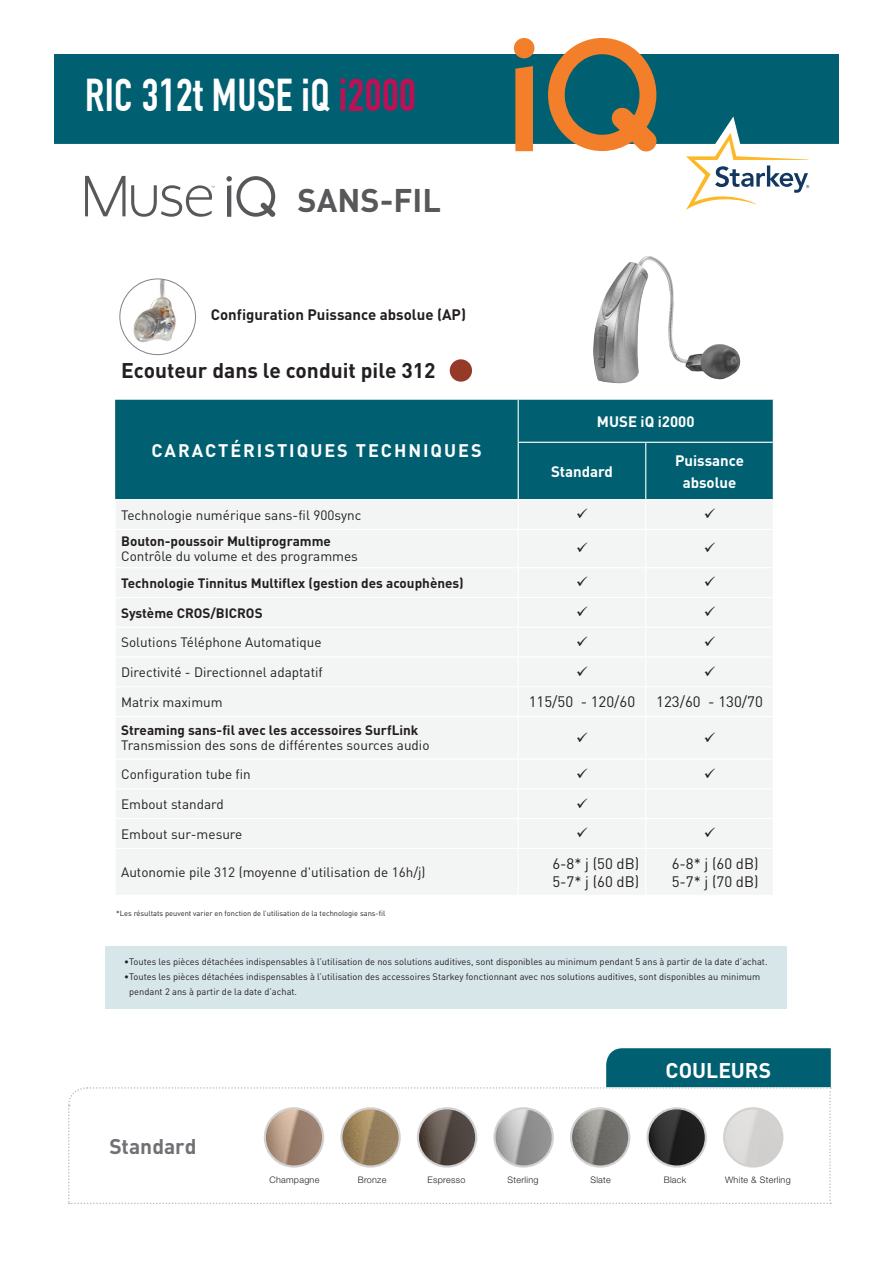
<style>
.page{position:relative;width:893px;height:1263px;background:#fff}
.page>*{position:absolute;margin:0;border:0;box-sizing:border-box;transform-origin:0 0}
.t1{font:45px "DIN Engschrift";letter-spacing:.01em;color:#fff}
.t2{font:700 32.4px "DINOT";color:#58585a}
.t3{font:700 21px "DINOT";color:#231f20}
.Subheads2{font:700 21px "DINOT";color:#fff}
.Subheads2-2{font:700 21px "DINOT";color:#717074}
.Body_10_13{font:700 18px "DINOT";letter-spacing:.11em;color:#fff}
.Body_Copy{font:15px/18px "DINOT";color:#231f20}
.t4{font:700 15px "DINOT";color:#fff}
.t5{font:700 15px "DINOT";color:#231f20}
.Body_Copy-2{font:13.5px "DINOT";color:#231f20}
.t6{font:700 13.5px "DINOT";color:#231f20}
.t7{font:9.3px/15px "DINOT";color:#231f20}
.t8{font:300 9px "Helvetica Neue LT Std";letter-spacing:.03em;color:#231f20}
.t9{font:7.5px "DINOT";color:#231f20}
.s1{color:#bc1154}
</style>
<div class="page">
<div style="left:54px;top:54px;width:785px;height:90px;background:#006072"></div>
<svg style="left:686px;top:133px;width:123px;height:77px"></svg>
<svg style="left:68px;top:1048px;width:763px;height:156px"></svg>
<img style="left:648px;top:1108px;width:58px;height:58px;border-radius:29px">
<div style="left:646px;top:1107px;width:61px;height:60px;border:2px solid #d2d0d0;border-radius:50%"></div>
<img style="left:724px;top:1108px;width:58px;height:58px;border-radius:29px">
<div style="left:723px;top:1107px;width:60px;height:60px;border:2px solid #d2d0d0;border-radius:50%"></div>
<img style="left:571px;top:1108px;width:58px;height:58px;border-radius:29px">
<div style="left:570px;top:1107px;width:60px;height:60px;border:2px solid #d2d0d0;border-radius:50%"></div>
<img style="left:494px;top:1108px;width:59px;height:58px;border-radius:29px">
<div style="left:493px;top:1107px;width:61px;height:60px;border:2px solid #d2d0d0;border-radius:50%"></div>
<img style="left:418px;top:1108px;width:58px;height:58px;border-radius:29px">
<div style="left:417px;top:1107px;width:60px;height:60px;border:2px solid #d2d0d0;border-radius:50%"></div>
<img style="left:341px;top:1108px;width:59px;height:58px;border-radius:29px">
<div style="left:340px;top:1107px;width:61px;height:60px;border:2px solid #d2d0d0;border-radius:50%"></div>
<img style="left:265px;top:1108px;width:58px;height:58px;border-radius:29px">
<div style="left:264px;top:1107px;width:60px;height:60px;border:2px solid #d2d0d0;border-radius:50%"></div>
<div style="left:450px;top:359px;width:22px;height:23px;background:#953a28;border-radius:50%"></div>
<img style="left:125px;top:279px;width:63px;height:66px">
<div style="left:119px;top:279px;width:77px;height:76px;border:1px solid #808285;border-radius:50%"></div>
<img style="left:593px;top:256px;width:148px;height:127px">
<div style="left:115px;top:400px;width:658px;height:99px;background:#006072"></div>
<div style="left:116px;top:501px;width:656px;height:393px;background:#f3f4f4"></div>
<hr style="left:116px;top:529px;width:402px;height:1px;background:#fff">
<hr style="left:518px;top:529px;width:128px;height:1px;background:#fff">
<hr style="left:646px;top:529px;width:127px;height:1px;background:#fff">
<hr style="left:518px;top:530px;width:1px;height:37px;background:#fff">
<hr style="left:645px;top:530px;width:1px;height:37px;background:#fff">
<hr style="left:116px;top:567px;width:402px;height:1px;background:#fff">
<hr style="left:518px;top:567px;width:128px;height:1px;background:#fff">
<hr style="left:646px;top:567px;width:128px;height:1px;background:#fff">
<hr style="left:116px;top:597px;width:402px;height:1px;background:#fff">
<hr style="left:518px;top:597px;width:128px;height:1px;background:#fff">
<hr style="left:646px;top:597px;width:128px;height:1px;background:#fff">
<hr style="left:116px;top:627px;width:402px;height:1px;background:#fff">
<hr style="left:518px;top:627px;width:128px;height:1px;background:#fff">
<hr style="left:646px;top:627px;width:128px;height:1px;background:#fff">
<hr style="left:116px;top:656px;width:402px;height:1px;background:#fff">
<hr style="left:518px;top:656px;width:128px;height:1px;background:#fff">
<hr style="left:646px;top:656px;width:128px;height:1px;background:#fff">
<hr style="left:116px;top:686px;width:402px;height:1px;background:#fff">
<hr style="left:518px;top:686px;width:128px;height:1px;background:#fff">
<svg style="left:518px;top:568px;width:1px;height:148px"></svg>
<hr style="left:646px;top:686px;width:128px;height:1px;background:#fff">
<svg style="left:645px;top:568px;width:1px;height:148px"></svg>
<hr style="left:116px;top:716px;width:402px;height:1px;background:#fff">
<hr style="left:518px;top:716px;width:128px;height:1px;background:#fff">
<hr style="left:518px;top:717px;width:1px;height:41px;background:#fff">
<hr style="left:646px;top:716px;width:128px;height:1px;background:#fff">
<hr style="left:645px;top:717px;width:1px;height:41px;background:#fff">
<hr style="left:116px;top:758px;width:402px;height:2px;background:#fff">
<hr style="left:518px;top:758px;width:128px;height:2px;background:#fff">
<hr style="left:646px;top:758px;width:128px;height:2px;background:#fff">
<hr style="left:116px;top:788px;width:402px;height:1px;background:#fff">
<hr style="left:518px;top:788px;width:128px;height:1px;background:#fff">
<hr style="left:646px;top:788px;width:128px;height:1px;background:#fff">
<hr style="left:116px;top:818px;width:402px;height:1px;background:#fff">
<hr style="left:518px;top:818px;width:128px;height:1px;background:#fff">
<svg style="left:518px;top:760px;width:1px;height:88px"></svg>
<hr style="left:646px;top:818px;width:128px;height:1px;background:#fff">
<svg style="left:645px;top:760px;width:1px;height:88px"></svg>
<hr style="left:116px;top:848px;width:402px;height:1px;background:#fff">
<hr style="left:518px;top:848px;width:128px;height:1px;background:#fff">
<hr style="left:518px;top:849px;width:1px;height:46px;background:#fff">
<hr style="left:646px;top:848px;width:128px;height:1px;background:#fff">
<hr style="left:645px;top:849px;width:1px;height:46px;background:#fff">
<hr style="left:518px;top:400px;width:1px;height:42px;background:#fff">
<div style="left:106px;top:946px;width:681px;height:62px;background:#d6e6e9"></div>
<svg style="left:85px;top:176px;width:129px;height:41px"></svg>
<svg style="left:226px;top:176px;width:49px;height:41px"></svg>
<div style="left:514px;top:38px;width:20px;height:20px;background:#f47f2a;border-radius:50%"></div>
<svg style="left:515px;top:66px;width:18px;height:85px;background:#ea7e2d"></svg>
<svg style="left:548px;top:38px;width:108px;height:113px;background:#897e60"></svg>
<svg style="left:518px;top:442px;width:256px;height:87px"></svg>
<svg style="left:577px;top:543px;width:10px;height:9px"></svg>
<svg style="left:705px;top:543px;width:10px;height:9px"></svg>
<svg style="left:577px;top:577px;width:10px;height:9px"></svg>
<svg style="left:705px;top:577px;width:10px;height:9px"></svg>
<svg style="left:577px;top:606px;width:10px;height:10px"></svg>
<svg style="left:705px;top:606px;width:10px;height:10px"></svg>
<svg style="left:577px;top:636px;width:10px;height:10px"></svg>
<svg style="left:705px;top:636px;width:10px;height:10px"></svg>
<svg style="left:577px;top:666px;width:10px;height:10px"></svg>
<svg style="left:705px;top:666px;width:10px;height:10px"></svg>
<svg style="left:577px;top:732px;width:10px;height:10px"></svg>
<svg style="left:705px;top:732px;width:10px;height:10px"></svg>
<svg style="left:577px;top:768px;width:10px;height:10px"></svg>
<svg style="left:705px;top:768px;width:10px;height:10px"></svg>
<svg style="left:577px;top:798px;width:10px;height:10px"></svg>
<svg style="left:577px;top:828px;width:10px;height:9px"></svg>
<svg style="left:705px;top:828px;width:10px;height:9px"></svg>
<p class="t1" style="left:85px;top:69px;width:332px">RIC 312t MUSE iQ <span class="s1">i2000</span></p>
<p class="t2" style="left:298px;top:179px;width:145px">SANS-FIL</p>
<p class="t5" style="left:211px;top:304px;width:257px">Configuration Puissance absolue (AP)</p>
<p class="t3" style="left:121px;top:356px;width:316px">Ecouteur dans le conduit pile 312</p>
<p class="Body_10_13" style="left:152px;top:438px;width:332px">CARACTÉRISTIQUES TECHNIQUES</p>
<p class="t4" style="left:597px;top:411px;width:99px">MUSE iQ i2000</p>
<p class="t4" style="left:551px;top:461px;width:63px">Standard</p>
<p class="t4" style="left:675px;top:450px;width:70px">Puissance</p>
<p class="t4" style="left:683px;top:473px;width:55px">absolue</p>
<p class="Body_Copy-2" style="left:121px;top:506px;width:242px">Technologie numérique sans-fil 900sync</p>
<p class="t6" style="left:121px;top:532px;width:211px">Bouton-poussoir Multiprogramme</p>
<p class="Body_Copy-2" style="left:121px;top:548px;width:238px">Contrôle du volume et des programmes</p>
<p class="t6" style="left:121px;top:574px;width:344px">Technologie Tinnitus Multiflex (gestion des acouphènes)</p>
<p class="t6" style="left:121px;top:604px;width:143px">Système CROS/BICROS</p>
<p class="Body_Copy-2" style="left:121px;top:634px;width:202px">Solutions Téléphone Automatique</p>
<p class="Body_Copy-2" style="left:121px;top:664px;width:203px">Directivité - Directionnel adaptatif</p>
<p class="Body_Copy-2" style="left:121px;top:693px;width:103px">Matrix maximum</p>
<p class="Body_Copy" style="left:529px;top:693px;width:108px">115/50 - 120/60</p>
<p class="Body_Copy" style="left:656px;top:693px;width:108px">123/60 - 130/70</p>
<p class="t6" style="left:121px;top:722px;width:299px">Streaming sans-fil avec les accessoires SurfLink</p>
<p class="Body_Copy-2" style="left:121px;top:737px;width:310px">Transmission des sons de différentes sources audio</p>
<p class="Body_Copy-2" style="left:121px;top:766px;width:131px">Configuration tube fin</p>
<p class="Body_Copy-2" style="left:121px;top:795px;width:104px">Embout standard</p>
<p class="Body_Copy-2" style="left:121px;top:825px;width:123px">Embout sur-mesure</p>
<p class="Body_Copy-2" style="left:121px;top:864px;width:306px">Autonomie pile 312 (moyenne d'utilisation de 16h/j)</p>
<p class="Body_Copy" style="left:552px;top:854px;width:88px">6-8* j (50 dB)</p>
<p class="Body_Copy" style="left:552px;top:872px;width:88px">5-7* j (60 dB)</p>
<p class="Body_Copy" style="left:672px;top:854px;width:88px">6-8* j (60 dB)<br>5-7* j (70 dB)</p>
<p class="t9" style="left:116px;top:909px;width:270px">*Les résultats peuvent varier en fonction de l’utilisation de la technologie sans-fil</p>
<p class="t7" style="left:124px;top:953px;width:645px">•Toutes les pièces détachées indispensables à l’utilisation de nos solutions auditives, sont disponibles au minimum pendant 5 ans à partir de la date d’achat.</p>
<p class="t7" style="left:129px;top:968px;width:633px;text-indent:-5px">•Toutes les pièces détachées indispensables à l’utilisation des accessoires Starkey fonctionnant avec nos solutions auditives, sont disponibles au minimum pendant 2 ans à partir de la date d’achat.</p>
<p class="Subheads2-2" style="left:109px;top:1132px;width:89px">Standard</p>
<p class="Subheads2" style="left:666px;top:1056px;width:107px">COULEURS</p>
<p class="t8" style="left:270px;top:1174px;width:51px">Champagne</p>
<p class="t8" style="left:358px;top:1174px;width:30px">Bronze</p>
<p class="t8" style="left:428px;top:1174px;width:39px">Espresso</p>
<p class="t8" style="left:508px;top:1174px;width:32px">Sterling</p>
<p class="t8" style="left:590px;top:1174px;width:22px">Slate</p>
<p class="t8" style="left:664px;top:1174px;width:24px">Black</p>
<p class="t8" style="left:725px;top:1174px;width:67px">White &amp; Sterling</p>
</div>
